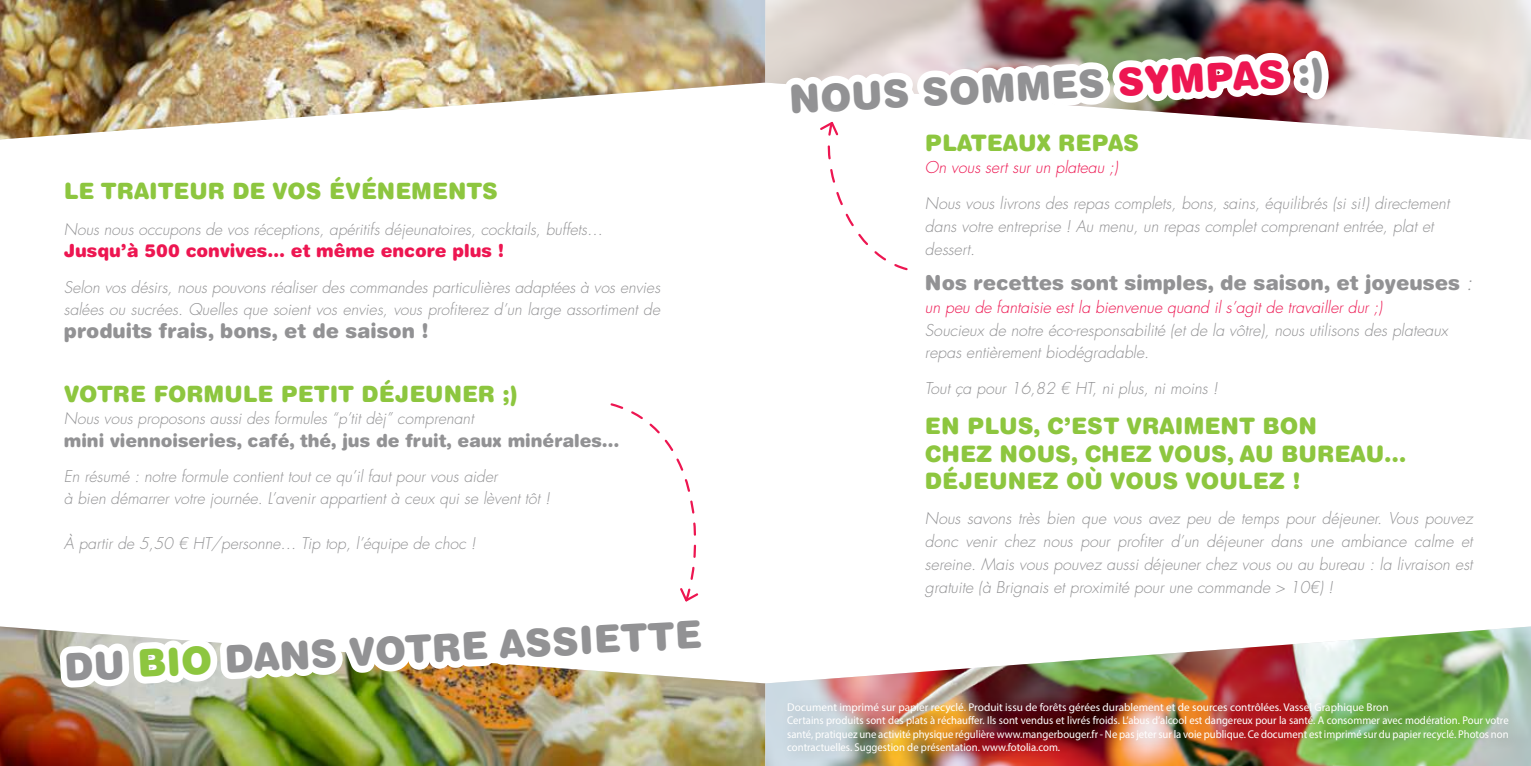
<style>
.page{position:relative;width:1531px;height:766px;background:#fff}
.page>*{position:absolute;margin:0;border:0;box-sizing:border-box;transform-origin:0 0}
.t1{font:900 38.25px "Helvetica Rounded LT Std";color:#929294}
.t2{font:900 22.72px/27.2px "Helvetica Rounded LT Std";color:#8dc63f}
.t3{font:900 22.5px "Helvetica Rounded LT Std";color:#8dc63f}
.t4{font:900 20.47px "Helvetica Rounded LT Std";color:#929294}
.t5{font:900 20.25px "Helvetica Rounded LT Std";color:#929294}
.t6{font:900 18px "Helvetica Rounded LT Std";color:#929294}
.t7{font:900 18px "Helvetica Rounded LT Std";color:#ed1651}
.t8{font:italic 300 15.97px/22.7px "Futura Std";color:#929294}
.t9{font:italic 300 15.97px "Futura Std";color:#ed1651}
.t10{font:italic 300 15.75px/22.5px "Futura Std";color:#929294}
.t11{font:11.25px/13.5px "Myriad Pro";color:#fff}
.s1{color:#8dc63f}
.s2{color:#ed1651}
.s3{font-family:"Futura Std";font-weight:300;font-style:italic}
</style>
<div class="page">
<img style="left:0;top:0;width:765px;height:139px">
<img style="left:0;top:626px;width:765px;height:139px">
<svg style="left:765px;top:0;width:766px;height:139px;background:#e4dbd8"></svg>
<img style="left:765px;top:626px;width:766px;height:139px">
<img style="left:53px;top:403px;width:661px;height:342px">
<svg style="left:776px;top:0;width:562px;height:271px"></svg>
<div style="left:778px;top:693px;width:744px;height:72px;background:#000;opacity:.2"></div>
<h3 class="t3" style="left:64px;top:177px;width:436px">LE TRAITEUR DE VOS ÉVÉNEMENTS</h3>
<p class="t10" style="left:64px;top:218px;width:540px">Nous nous occupons de vos réceptions, apéritifs déjeunatoires, cocktails, buffets…</p>
<p class="t7" style="left:64px;top:239px;width:442px">Jusqu’à 500 convives… et même encore plus !</p>
<p class="t10" style="left:64px;top:276px;width:598px">Selon vos désirs, nous pouvons réaliser des commandes particulières adaptées à vos envies salées ou sucrées. Quelles que soient vos envies, vous profiterez d’un large assortiment de</p>
<p class="t5" style="left:64px;top:317px;width:367px">produits frais, bons, et de saison !</p>
<h3 class="t3" style="left:64px;top:379px;width:455px">VOTRE FORMULE PETIT DÉJEUNER ;)</h3>
<p class="t10" style="left:64px;top:407px;width:411px">Nous vous proposons aussi des formules “p’tit dèj” comprenant</p>
<p class="t6" style="left:64px;top:428px;width:557px">mini viennoiseries, café, thé, jus de fruit, eaux minérales…</p>
<p class="t10" style="left:64px;top:465px;width:488px">En résumé : notre formule contient tout ce qu’il faut pour vous aider<br>à bien démarrer votre journée. L’avenir appartient à ceux qui se lèvent tôt !</p>
<p class="t10" style="left:64px;top:532px;width:413px">À partir de 5,50 € HT/personne… Tip top, l’équipe de choc !</p>
<h1 class="t1" style="left:63px;top:642px;width:639px;rotate:-3deg">DU <span class="s1">BIO</span> DANS VOTRE ASSIETTE</h1>
<h1 class="t1" style="left:788px;top:75px;width:536px;rotate:-3deg">NOUS SOMMES <span class="s2">SYMPAS</span> :)</h1>
<h2 class="t2" style="left:925px;top:128px;width:216px">PLATEAUX REPAS</h2>
<p class="t9" style="left:925px;top:158px;width:194px">On vous sert sur un plateau ;)</p>
<p class="t8" style="left:925px;top:192px;width:526px">Nous vous livrons des repas complets, bons, sains, équilibrés (si si!) directement dans votre entreprise ! Au menu, un repas complet comprenant entrée, plat et dessert.</p>
<p class="t4" style="left:925px;top:269px;width:549px">Nos recettes sont simples, de saison, et joyeuses <span class="s3">:</span></p>
<p class="t9" style="left:925px;top:297px;width:459px">un peu de fantaisie est la bienvenue quand il s’agit de travailler dur ;)</p>
<p class="t8" style="left:925px;top:319px;width:524px">Soucieux de notre éco-responsabilité (et de la vôtre), nous utilisons des plateaux repas entièrement biodégradable.</p>
<p class="t8" style="left:925px;top:377px;width:294px">Tout ça pour 16,82 € HT, ni plus, ni moins !</p>
<h2 class="t2" style="left:925px;top:411px;width:483px">EN PLUS, C’EST VRAIMENT BON<br>CHEZ NOUS, CHEZ VOUS, AU BUREAU…<br>DÉJEUNEZ OÙ VOUS VOULEZ !</h2>
<p class="t8" style="left:925px;top:507px;width:549px;text-align:justify">Nous savons très bien que vous avez peu de temps pour déjeuner. Vous pouvez donc venir chez nous pour profiter d’un déjeuner dans une ambiance calme et sereine. Mais vous pouvez aussi déjeuner chez vous ou au bureau : la livraison est gratuite (à Brignais et proximité pour une commande &gt; 10€) !</p>
<p class="t11" style="left:787px;top:699px;width:723px">Document imprimé sur papier recyclé. Produit issu de forêts gérées durablement et de sources contrôlées. Vassel Graphique Bron<br>Certains produits sont des plats à réchauffer. Ils sont vendus et livrés froids. L’abus d’alcool est dangereux pour la santé. A consommer avec modération. Pour votre santé, pratiquez une activité physique régulière www.mangerbouger.fr - Ne pas jeter sur la voie publique. Ce document est imprimé sur du papier recyclé. Photos non contractuelles. Suggestion de présentation. www.fotolia.com.</p>
</div>
